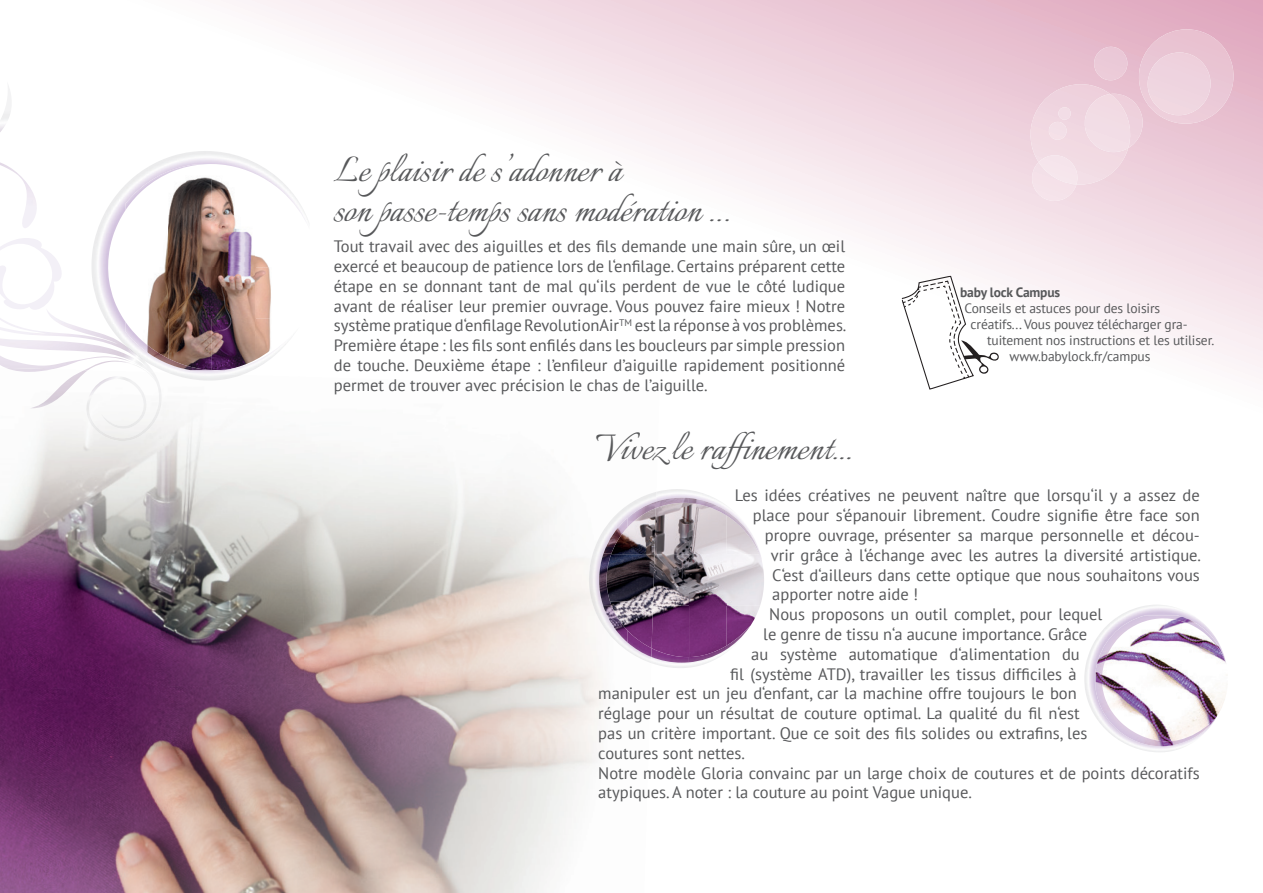
<style>
.page{position:relative;width:1263px;height:893px;background:#fff}
.page>*{position:absolute;margin:0;border:0;box-sizing:border-box;transform-origin:0 0}
.t1{font:45px/40.5px "Italianno";color:#57585a}
.t2{font:16.5px/19.8px "PT Sans";color:#57585a;text-align:justify}
.t3{font:13.5px "PT Sans";letter-spacing:-.01em;color:#57585a}
.t4{font:700 13.5px "PT Sans";letter-spacing:-.01em;color:#57585a}
</style>
<div class="page">
<svg style="left:236px;top:0;width:1027px;height:374px"></svg>
<img style="left:0;top:86px;width:91px;height:282px">
<svg style="left:1029px;top:29px;width:210px;height:172px;background:#ecccd9"></svg>
<img style="left:0;top:410px;width:299px;height:270px">
<img style="left:299px;top:450px;width:303px;height:230px">
<img style="left:0;top:680px;width:510px;height:213px">
<img style="left:6px;top:368px;width:158px;height:73px">
<img style="left:91px;top:151px;width:219px;height:224px">
<img style="left:168px;top:373px;width:74px;height:8px">
<img style="left:125px;top:168px;width:53px;height:42px">
<img style="left:178px;top:164px;width:24px;height:5px">
<img style="left:125px;top:322px;width:53px;height:45px">
<img style="left:178px;top:363px;width:53px;height:7px">
<img style="left:653px;top:489px;width:109px;height:179px">
<img style="left:589px;top:492px;width:67px;height:171px">
<img style="left:656px;top:498px;width:32px;height:10px">
<img style="left:688px;top:498px;width:37px;height:16px">
<img style="left:725px;top:510px;width:28px;height:29px">
<img style="left:751px;top:539px;width:11px;height:21px">
<img style="left:651px;top:648px;width:37px;height:15px">
<img style="left:688px;top:646px;width:37px;height:16px">
<img style="left:725px;top:626px;width:25px;height:24px">
<img style="left:603px;top:518px;width:25px;height:35px">
<img style="left:627px;top:502px;width:29px;height:25px">
<img style="left:599px;top:553px;width:12px;height:52px">
<img style="left:603px;top:605px;width:25px;height:38px">
<img style="left:627px;top:630px;width:25px;height:27px">
<img style="left:1084px;top:605px;width:142px;height:147px">
<img style="left:1096px;top:615px;width:129px;height:131px">
<svg style="left:902px;top:276px;width:97px;height:114px"></svg>
<h1 class="t1" style="left:334px;top:152px;width:397px">Le plaisir de s’adonner à<br>son passe-temps sans modération …</h1>
<p class="t2" style="left:334px;top:236px;width:514px">Tout travail avec des aiguilles et des fils demande une main sûre, un œil exercé et beaucoup de patience lors de l‘enfilage. Certains préparent cette étape en se donnant tant de mal qu‘ils perdent de vue le côté ludique avant de réaliser leur premier ouvrage. Vous pouvez faire mieux ! Notre système pratique d‘enfilage RevolutionAir<sup>TM</sup> est la réponse à vos problèmes.<br>Première étape : les fils sont enfilés dans les boucleurs par simple pression de touche. Deuxième étape : l’enfileur d’aiguille rapidement positionné permet de trouver avec précision le chas de l’aiguille.</p>
<h1 class="t1" style="left:596px;top:431px;width:258px">Vivez le raffinement...</h1>
<p class="t4" style="left:960px;top:283px;width:102px">baby lock Campus</p>
<p class="t3" style="left:965px;top:299px;width:197px">Conseils et astuces pour des loisirs</p>
<p class="t3" style="left:971px;top:315px;width:218px">créatifs... Vous pouvez télécharger gra-</p>
<p class="t3" style="left:987px;top:332px;width:229px">tuitement nos instructions et les utiliser.</p>
<p class="t3" style="left:1010px;top:348px;width:142px">www.babylock.fr/campus</p>
<p class="t2" style="left:735px;top:485px;width:466px">Les idées créatives ne peuvent naître que lorsqu‘il y a assez de</p>
<p class="t2" style="left:753px;top:505px;width:449px">place pour s‘épanouir librement. Coudre signifie être face son</p>
<p class="t2" style="left:765px;top:525px;width:437px">propre ouvrage, présenter sa marque personnelle et décou-</p>
<p class="t2" style="left:771px;top:545px;width:432px">vrir grâce à l‘échange avec les autres la diversité artistique.</p>
<p class="t2" style="left:772px;top:564px;width:429px">C‘est d‘ailleurs dans cette optique que nous souhaitons vous</p>
<p class="t2" style="left:772px;top:584px;width:147px">apporter notre aide !</p>
<p class="t2" style="left:769px;top:604px;width:334px">Nous proposons un outil complet, pour lequel</p>
<p class="t2" style="left:763px;top:624px;width:326px">le genre de tissu n‘a aucune importance. Grâce</p>
<p class="t2" style="left:751px;top:644px;width:330px">au système automatique d‘alimentation du</p>
<p class="t2" style="left:730px;top:663px;width:348px">fil (système ATD), travailler les tissus difficiles à</p>
<p class="t2" style="left:598px;top:683px;width:480px">manipuler est un jeu d‘enfant, car la machine offre toujours le bon</p>
<p class="t2" style="left:598px;top:703px;width:483px">réglage pour un résultat de couture optimal. La qualité du fil n‘est</p>
<p class="t2" style="left:598px;top:723px;width:491px">pas un critère important. Que ce soit des fils solides ou extrafins, les</p>
<p class="t2" style="left:598px;top:743px;width:148px">coutures sont nettes.</p>
<p class="t2" style="left:598px;top:762px;width:603px">Notre modèle Gloria convainc par un large choix de coutures et de points décoratifs</p>
<p class="t2" style="left:598px;top:782px;width:375px">atypiques. A noter : la couture au point Vague unique.</p>
</div>
